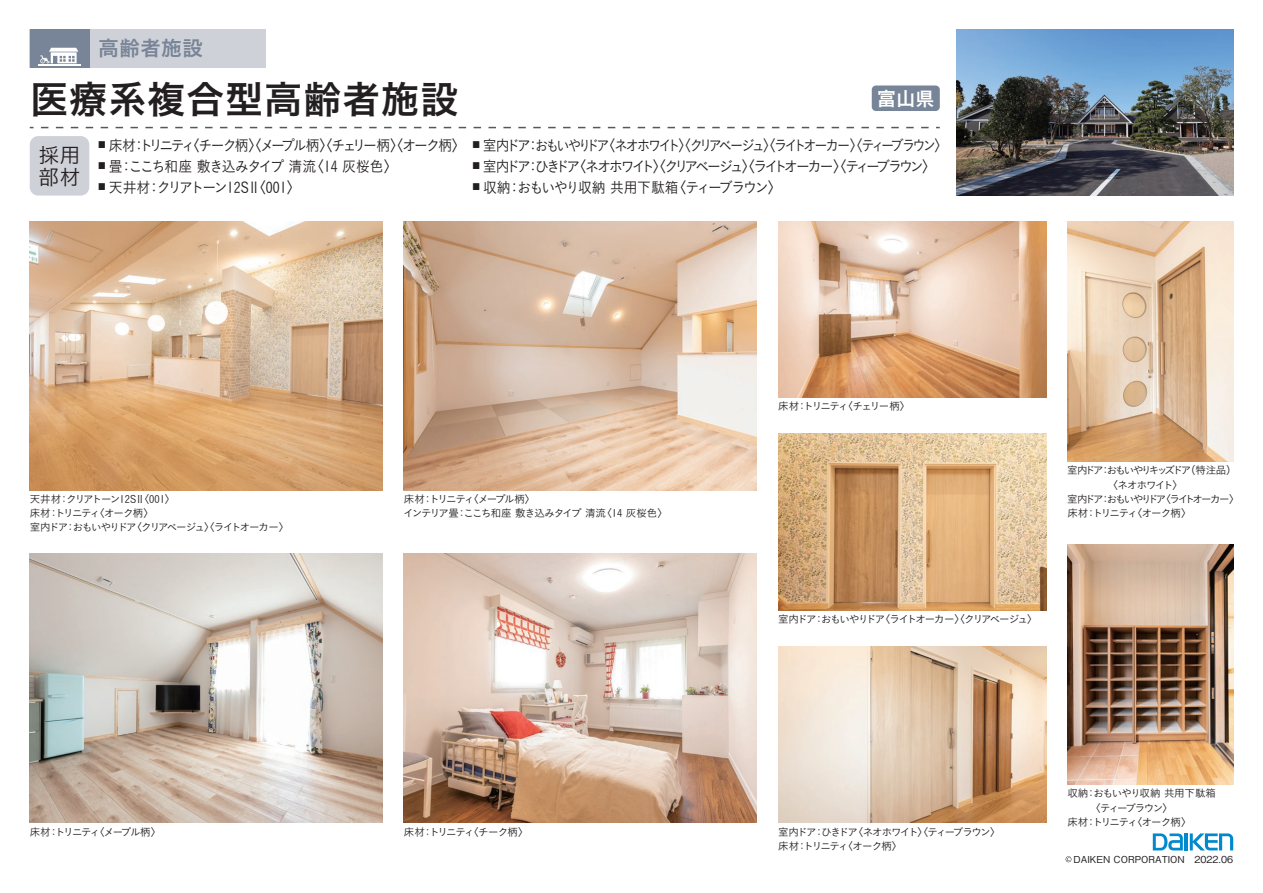
<style>
.page{position:relative;width:1263px;height:893px;background:#fff}
.page>*{position:absolute;margin:0;border:0;box-sizing:border-box;transform-origin:0 0}
.t1{font:39px "Koburina Go Std W6";color:#231f20}
.t2{font:21px "Koburina Go Std W6";color:#788497}
.t3{font:21px/22.5px "Koburina Go Std W3";color:#231f20}
.t4{font:19.5px "Koburina Go Std W6";color:#fff}
.t5{font:15px "Koburina Go Std W3";letter-spacing:-.185em;color:#231f20;scale:.92 1}
.t6{font:15px "Koburina Go Std W3";letter-spacing:-.21em;color:#231f20;scale:.92 1}
.t7{font:15px "Koburina Go Std W3";letter-spacing:-.115em;color:#231f20;scale:.92 1}
.t8{font:15px "Koburina Go Std W3";letter-spacing:-.08em;color:#231f20;scale:.92 1}
.t9{font:15px "Koburina Go Std W3";letter-spacing:-.065em;color:#231f20;scale:.92 1}
.t10{font:10.5px/14.2px "Koburina Go Std W3";letter-spacing:-.145em;color:#231f20}
.t11{font:10.5px/14.2px "Koburina Go Std W3";letter-spacing:-.115em;color:#231f20}
.t12{font:10.5px/14.2px "Koburina Go Std W3";letter-spacing:-.17em;color:#231f20}
.t13{font:10.5px "Koburina Go Std W3";letter-spacing:-.165em;color:#231f20}
.t14{font:10.5px "Koburina Go Std W3";letter-spacing:-.105em;color:#231f20}
.t15{font:500 9.6px "Gothic BBB Pro";color:#231f20}
</style>
<div class="page">
<img style="left:1067px;top:544px;width:166px;height:241px">
<div style="left:30px;top:30px;width:236px;height:38px;background:#cfd1d8"></div>
<div style="left:30px;top:30px;width:59px;height:38px;background:#788497"></div>
<hr style="left:38px;top:65px;width:42px;height:1px;background:#fff">
<svg style="left:40px;top:48px;width:38px;height:15px"></svg>
<div style="left:30px;top:136px;width:59px;height:60px;background:#cfd1d8;border-radius:9px"></div>
<div style="left:872px;top:86px;width:68px;height:25px;background:#788497;border-radius:4px"></div>
<img style="left:778px;top:221px;width:268px;height:177px">
<img style="left:1067px;top:221px;width:166px;height:240px">
<img style="left:778px;top:434px;width:268px;height:176px">
<img style="left:778px;top:646px;width:268px;height:177px">
<img style="left:404px;top:554px;width:353px;height:269px">
<img style="left:30px;top:554px;width:353px;height:269px">
<img style="left:404px;top:221px;width:353px;height:269px">
<img style="left:30px;top:221px;width:353px;height:269px">
<img style="left:957px;top:30px;width:276px;height:166px">
<svg style="left:30px;top:127px;width:898px;height:1px"></svg>
<svg style="left:1065px;top:856px;width:6px;height:6px"></svg>
<hr style="left:1185px;top:833px;width:3px;height:17px;background:#0089cf">
<svg style="left:1190px;top:833px;width:43px;height:17px"></svg>
<svg style="left:1153px;top:833px;width:30px;height:17px"></svg>
<h2 class="t2" style="left:98px;top:32px;width:106px">高齢者施設</h2>
<h1 class="t1" style="left:30px;top:69px;width:431px">医療系複合型高齢者施設</h1>
<h3 class="t5" style="left:98px;top:134px;width:925px"><sup>■</sup> 床材：トリニティ〈チーク柄〉〈メープル柄〉〈チェリー柄〉〈オーク柄〉 <sup>■</sup> 室内ドア：おもいやりドア〈ネオホワイト〉〈クリアベージュ〉〈ライトオーカー〉〈ティーブラウン〉</h3>
<h3 class="t8" style="left:98px;top:155px;width:327px"><sup>■</sup> 畳：ここち和座 敷き込みタイプ 清流〈14 灰桜色〉</h3>
<h3 class="t9" style="left:98px;top:176px;width:222px"><sup>■</sup> 天井材：クリアトーン12SⅡ〈001〉</h3>
<h3 class="t4" style="left:877px;top:83px;width:59px">富山県</h3>
<h2 class="t3" style="left:38px;top:143px;width:44px">採用部材</h2>
<h3 class="t6" style="left:472px;top:155px;width:506px"><sup>■</sup> 室内ドア：ひきドア〈ネオホワイト〉〈クリアベージュ〉〈ライトオーカー〉〈ティーブラウン〉</h3>
<h3 class="t7" style="left:472px;top:176px;width:338px"><sup>■</sup> 収納：おもいやり収納 共用下駄箱〈ティーブラウン〉</h3>
<p class="t10" style="left:30px;top:492px;width:261px">天井材：クリアトーン12SⅡ〈001〉<br>床材：トリニティ〈オーク柄〉<br>室内ドア：おもいやりドア〈クリアベージュ〉〈ライトオーカー〉</p>
<p class="t13" style="left:30px;top:824px;width:133px">床材：トリニティ〈メープル柄〉</p>
<p class="t11" style="left:403px;top:492px;width:266px">床材：トリニティ〈メープル柄〉<br>インテリア畳：ここち和座 敷き込みタイプ 清流〈14 灰桜色〉</p>
<p class="t14" style="left:404px;top:824px;width:126px">床材：トリニティ〈チーク柄〉</p>
<p class="t10" style="left:778px;top:399px;width:134px">床材：トリニティ〈チェリー柄〉</p>
<p class="t12" style="left:1067px;top:463px;width:174px">室内ドア：おもいやりキッズドア（特注品）　　　　 〈ネオホワイト〉<br>室内ドア：おもいやりドア〈ライトオーカー〉床材：トリニティ〈オーク柄〉</p>
<p class="t10" style="left:778px;top:612px;width:261px">室内ドア：おもいやりドア〈ライトオーカー〉〈クリアベージュ〉</p>
<p class="t10" style="left:778px;top:824px;width:224px">室内ドア：ひきドア〈ネオホワイト〉〈ティーブラウン〉床材：トリニティ〈オーク柄〉</p>
<p class="t11" style="left:1067px;top:786px;width:150px">収納：おもいやり収納 共用下駄箱　　 〈ティーブラウン〉<br>床材：トリニティ〈オーク柄〉</p>
<p class="t15" style="left:1064px;top:852px;width:171px">　DAIKEN CORPORATION　2022.06</p>
</div>
